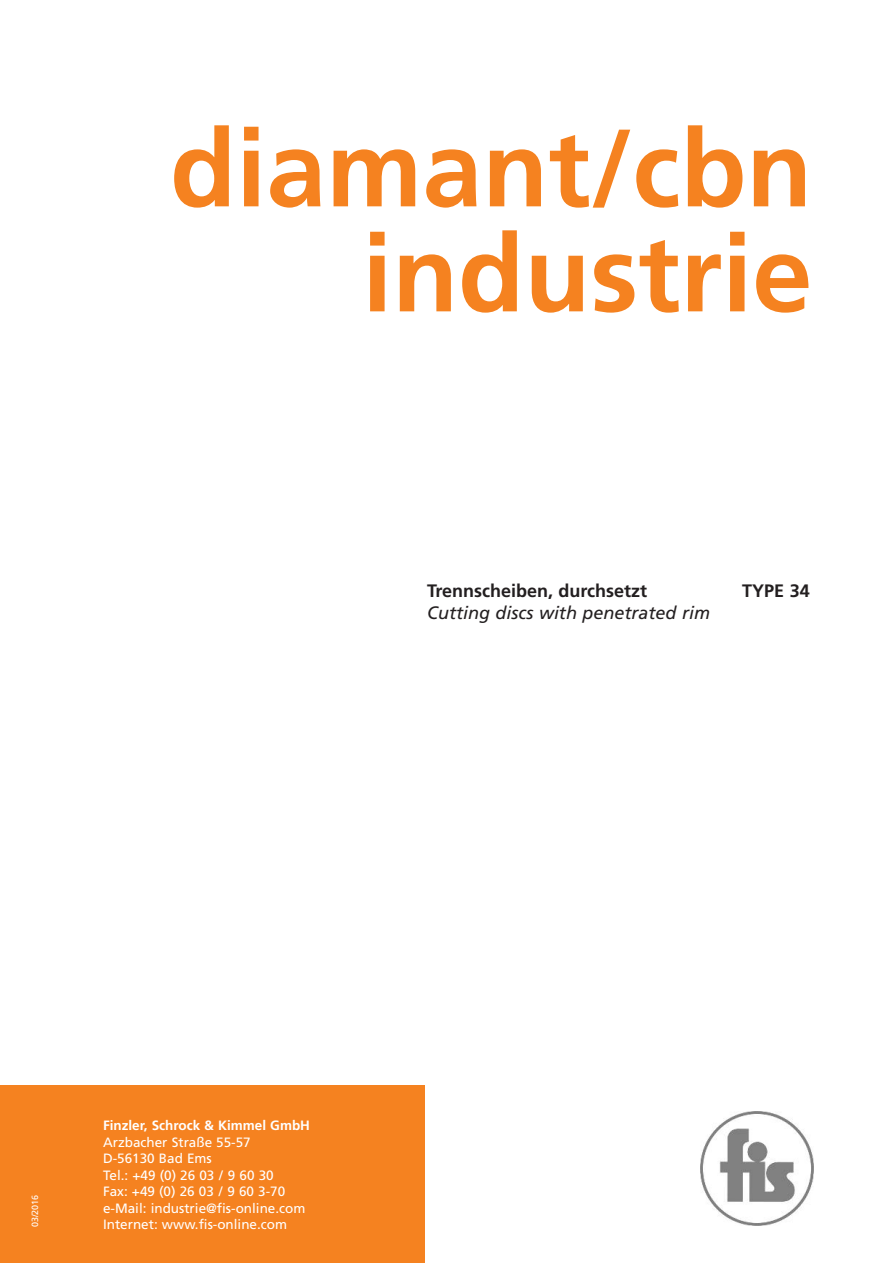
<style>
.page{position:relative;width:893px;height:1263px;background:#fff}
.page>*{position:absolute;margin:0;border:0;box-sizing:border-box;transform-origin:0 0}
.t1{font:700 108px/105px "Frutiger";color:#f58220;text-align:right}
.t2{font:700 18px "Frutiger";color:#231f20}
.t3{font:italic 18px "Frutiger";color:#231f20}
.t4{font:13.5px/16.5px "Frutiger";color:#fff}
.t5{font:700 13.5px "Frutiger";color:#fff}
.t6{font:9px "Frutiger";color:#fff}
</style>
<div class="page">
<div style="left:0;top:1085px;width:425px;height:178px;background:#f58220"></div>
<img style="left:700px;top:1112px;width:113px;height:113px">
<h1 class="t1" style="left:170px;top:125px;width:644px">diamant/cbn industrie</h1>
<h2 class="t2" style="left:427px;top:584px;width:222px">Trennscheiben, durchsetzt</h2>
<h2 class="t2" style="left:742px;top:584px;width:69px">TYPE 34</h2>
<h2 class="t3" style="left:427px;top:605px;width:284px">Cutting discs with penetrated rim</h2>
<p class="t6" style="left:32px;top:1227px;width:34px;rotate:-90deg">03/2016</p>
<p class="t5" style="left:103px;top:1120px;width:209px">Finzler, Schrock &amp; Kimmel GmbH</p>
<p class="t4" style="left:103px;top:1134px;width:204px">Arzbacher Straße 55-57<br>D-56130 Bad Ems<br>Tel.: +49 (0) 26 03 / 9 60 30<br>Fax: +49 (0) 26 03 / 9 60 3-70 e-Mail: industrie@fis-online.com<br>Internet: www.fis-online.com</p>
</div>
